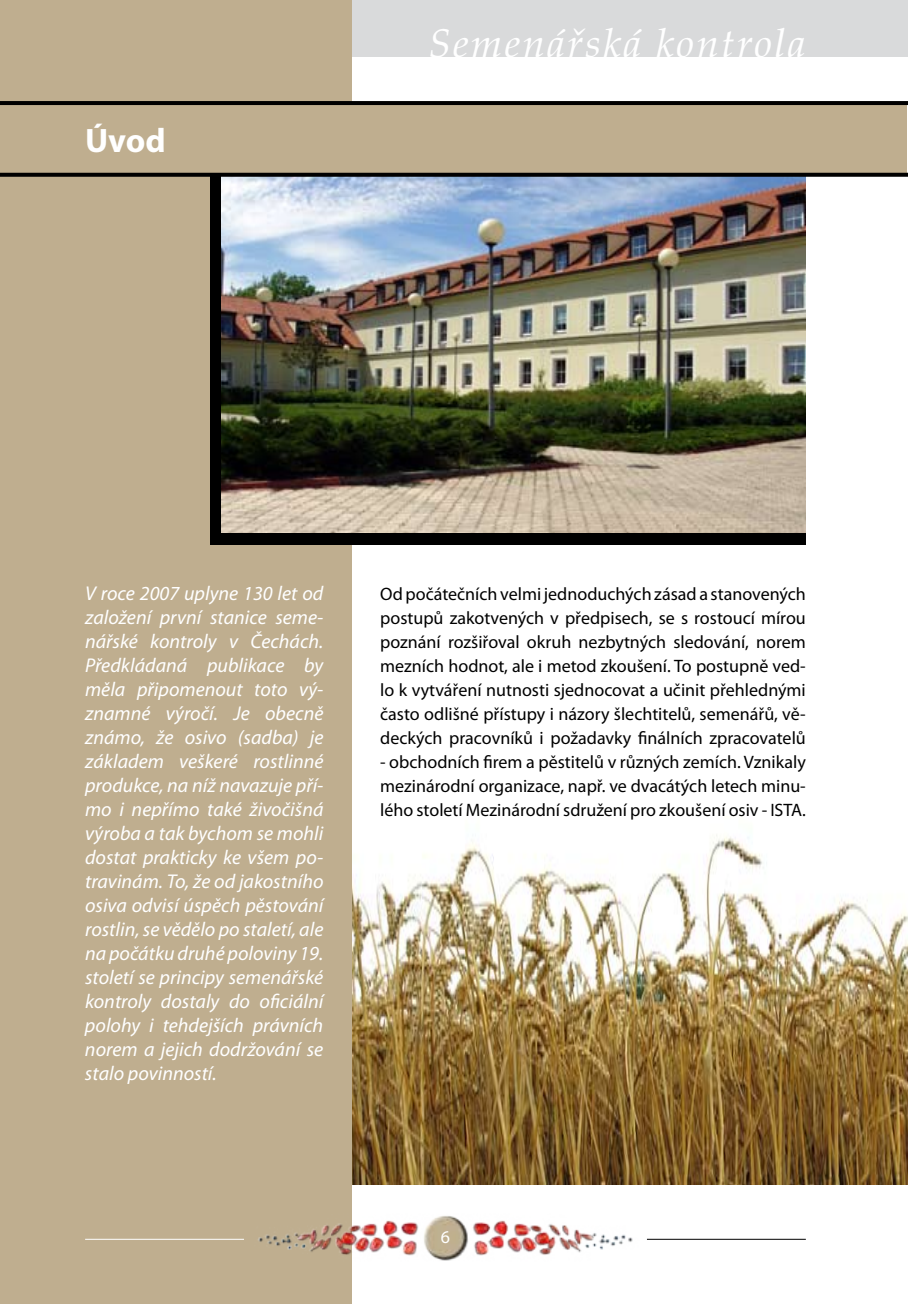
<style>
.page{position:relative;width:908px;height:1304px;background:#fff}
.page>*{position:absolute;margin:0;border:0;box-sizing:border-box;transform-origin:0 0}
.t1{font:italic 40px "Palatino CE";letter-spacing:.06em;color:#fff}
.t2{font:700 34px "Myriad Pro";color:#fff}
.t3{font:italic 20px/24px "Myriad Pro";color:#fff;text-align:justify}
.t4{font:18px/24px "Myriad Pro";color:#000;text-align:justify}
</style>
<div class="page">
<div style="left:0;top:0;width:907px;height:57px;background:#d9dadb"></div>
<div style="left:0;top:103px;width:906px;height:72px;background:#bfae8f"></div>
<hr style="left:907px;top:0;width:1px;height:57px;background:#d9dadb">
<img style="left:351px;top:816px;width:556px;height:369px">
<div style="left:0;top:0;width:351px;height:1304px;background:#bfae8f"></div>
<img style="left:231px;top:1201px;width:431px;height:71px">
<div style="left:210px;top:176px;width:595px;height:368px;background:#000"></div>
<img style="left:221px;top:177px;width:584px;height:356px">
<svg style="left:0;top:173px;width:907px;height:4px;background:#0a0a0b"></svg>
<hr style="left:0;top:101px;width:907px;height:4px;background:#000">
<hr style="left:85px;top:1239px;width:159px;height:1px;background:#fff">
<hr style="left:646px;top:1239px;width:159px;height:1px;background:#000">
<h2 class="t2" style="left:85px;top:118px;width:82px">Úvod</h2>
<h1 class="t1" style="left:428px;top:22px;width:378px">Semenářská kontrola</h1>
<p class="t3" style="left:85px;top:581px;width:240px">V roce 2007 uplyne 130 let od založení první stanice seme&shy;nářské kontroly v Čechách.<br>Předkládaná publikace by měla připomenout toto vý&shy;znamné výročí. Je obecně známo, že osivo (sadba) je základem veškeré rostlinné produkce, na níž navazuje pří&shy;mo i nepřímo také živočišná výroba a tak bychom se mohli dostat prakticky ke všem po&shy;travinám. To, že od jakostního osiva odvisí úspěch pěstování rostlin, se vědělo po staletí, ale na počátku druhé poloviny 19. století se principy semenářské kontroly dostaly do oficiální polohy i tehdejších právních norem a jejich dodržování se stalo povinností.</p>
<p class="t4" style="left:380px;top:582px;width:427px">Od počátečních velmi jednoduchých zásad a stanovených postupů zakotvených v předpisech, se s rostoucí mírou poznání rozšiřoval okruh nezbytných sledování, norem mezních hodnot, ale i metod zkoušení. To postupně ved&shy;lo k vytváření nutnosti sjednocovat a učinit přehlednými často odlišné přístupy i názory šlechtitelů, semenářů, vě&shy;deckých pracovníků i požadavky finálních zpracovatelů</p>
<p class="t4" style="left:380px;top:750px;width:427px">- obchodních firem a pěstitelů v různých zemích. Vznikaly mezinárodní organizace, např. ve dvacátých letech minu&shy;lého století Mezinárodní sdružení pro zkoušení osiv - ISTA.</p>
</div>
